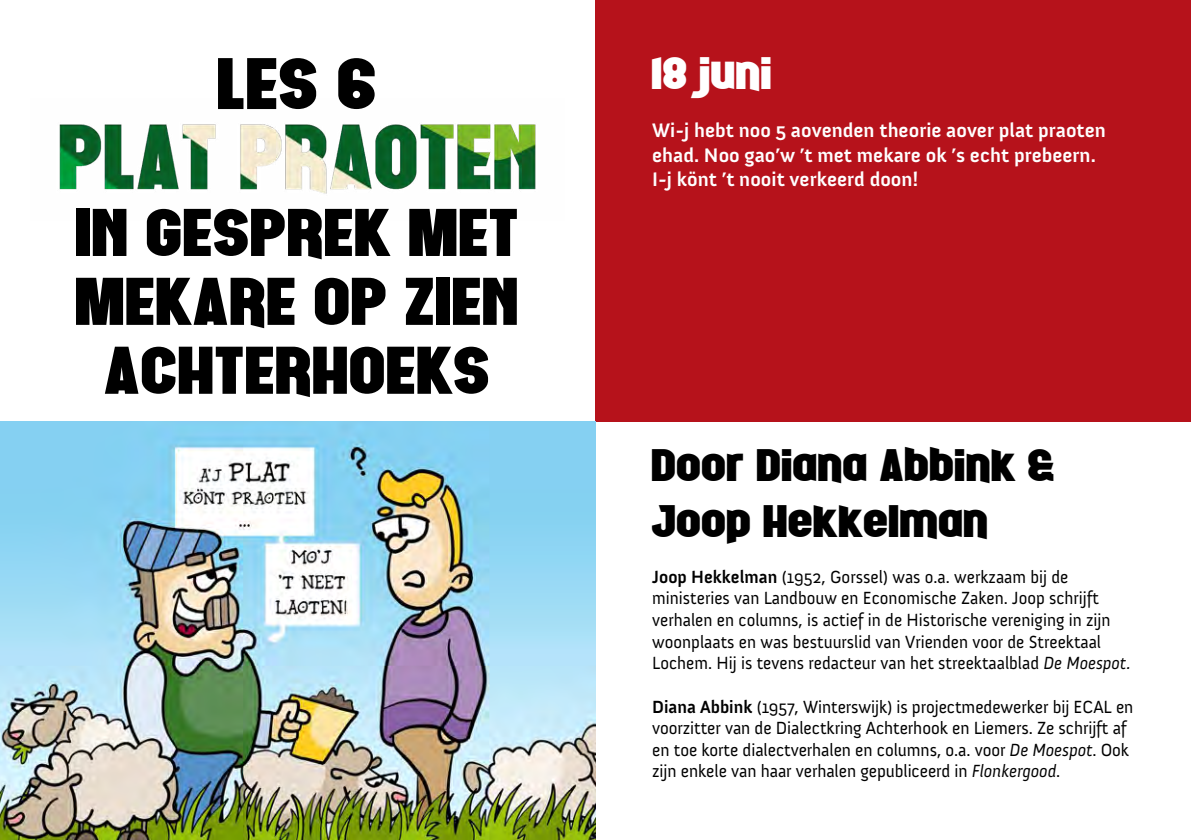
<style>
.page{position:relative;width:1191px;height:840px;background:#fff}
.page>*{position:absolute;margin:0;border:0;box-sizing:border-box;transform-origin:0 0}
.t1{font:74.4px "Fight Night";color:#000}
.t2{font:68.8px/68.8px "Fight Night";color:#000;text-align:center}
.t3{font:46.6px/56px "Fight Night";color:#000}
.t4{font:46.6px "Fight Night";color:#fff}
.t5{font:700 20px/24px "Anivers";color:#fff}
.t6{font:18px/21.6px "Anivers";color:#000}
.s1{font-weight:700}
.s2{font-style:italic}
</style>
<div class="page">
<div style="left:595px;top:0;width:596px;height:421px;background:#b6121b"></div>
<img style="left:59px;top:124px;width:477px;height:70px">
<img style="left:0;top:421px;width:595px;height:418px">
<h1 class="t1" style="left:218px;top:54px;width:162px">LES 6</h1>
<h2 class="t2" style="left:76px;top:203px;width:446px">IN GESPREK MET<br>MEKARE OP ZIEN<br>ACHTERHOEKS</h2>
<h3 class="t4" style="left:652px;top:55px;width:122px">18 juni</h3>
<p class="t5" style="left:652px;top:119px;width:455px">Wi-j hebt noo 5 aovenden theorie aover plat praoten ehad. Noo gao’w ’t met mekare ok ’s echt prebeern.<br>I-j könt ’t nooit verkeerd doon!</p>
<h3 class="t3" style="left:652px;top:440px;width:405px">Door Diana Abbink &amp;<br>Joop Hekkelman</h3>
<p class="t6" style="left:652px;top:566px;width:480px"><span class="s1">Joop Hekkelman</span> (1952, Gorssel) was o.a. werkzaam bij de ministeries van Landbouw en Economische Zaken. Joop schrijft verhalen en columns, is actief in de Historische vereniging in zijn woonplaats en was bestuurslid van Vrienden voor de Streektaal Lochem. Hij is tevens redacteur van het streektaalblad <span class="s2">De Moespot.</span></p>
<p class="t6" style="left:652px;top:695px;width:483px"><span class="s1">Diana Abbink</span> (1957, Winterswijk) is projectmedewerker bij ECAL en voorzitter van de Dialectkring Achterhook en Liemers. Ze schrijft af en toe korte dialectverhalen en columns, o.a. voor <span class="s2">De Moespot</span>. Ook zijn enkele van haar verhalen gepubliceerd in <span class="s2">Flonkergood</span>.</p>
</div>
